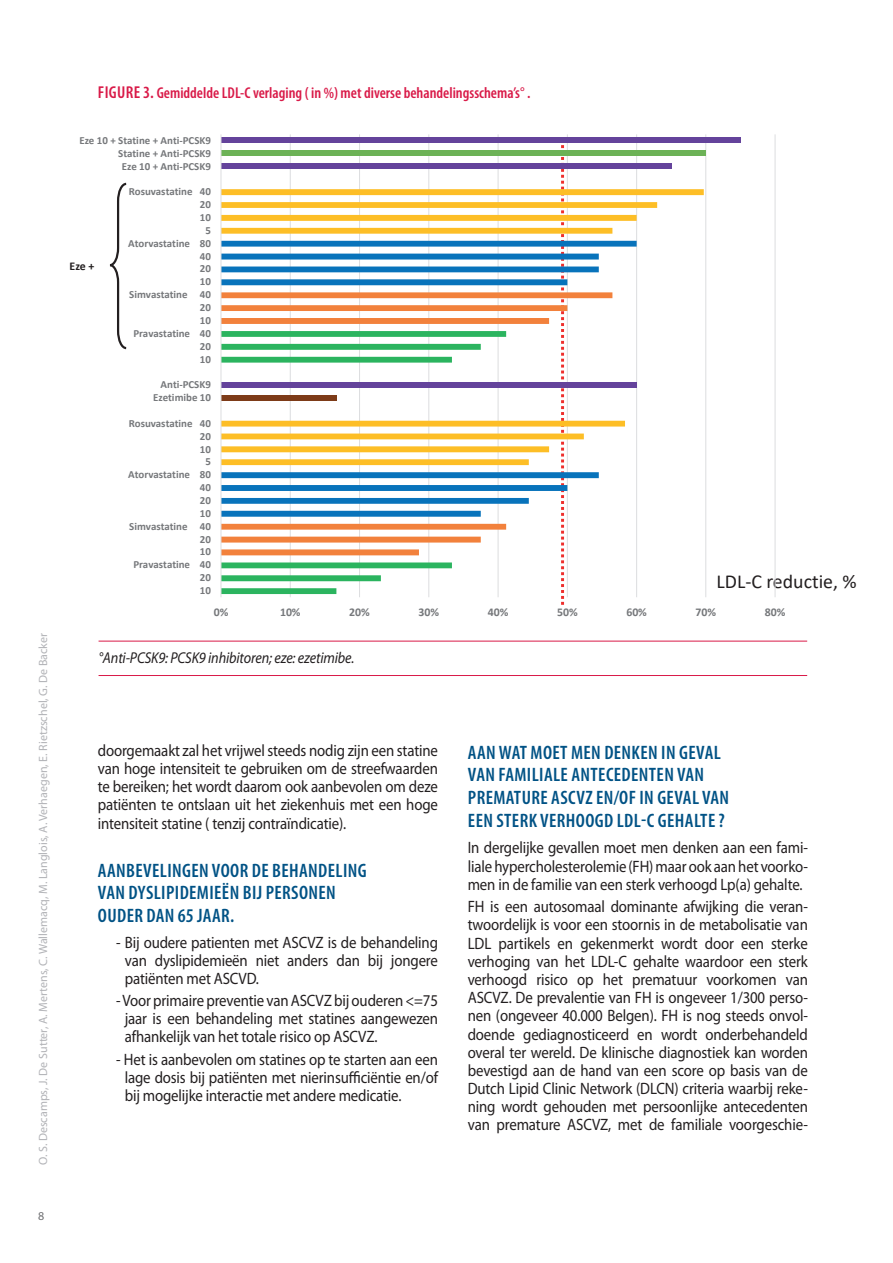
<style>
.page{position:relative;width:893px;height:1263px;background:#fff}
.page>*{position:absolute;margin:0;border:0;box-sizing:border-box;transform-origin:0 0}
.t1{font:19.8px "Calibri";color:#231f20}
.t2{font:600 condensed 19.5px/22.6px "Myriad Pro";letter-spacing:.02em;color:#005285}
.t3{font:16.5px/18.1px "Myriad Pro";letter-spacing:-.01em;color:#231f20;text-align:justify;scale:.9 1}
.t4{font:600 condensed 15.75px "Myriad Pro";color:#d91a48}
.t5{font:italic 15.75px "Myriad Pro";letter-spacing:-.01em;color:#231f20;scale:.9 1}
.t6{font:12px "Myriad Pro";color:#b2b3b7}
.t7{font:12px "Myriad Pro";color:#6c6d70}
.t8{font:700 11.85px "Calibri";color:#76787b}
.t9{font:700 11.85px "Calibri";color:#231f20}
.t10{font:700 10.95px "Calibri";letter-spacing:-.005em;color:#76787b}
.s1{font-size:17.25px}
</style>
<div class="page">
<svg style="left:561px;top:145px;width:3px;height:460px"></svg>
<hr style="left:290px;top:134px;width:1px;height:463px;background:#dcdddf">
<hr style="left:359px;top:134px;width:1px;height:463px;background:#dcdddf">
<hr style="left:428px;top:134px;width:1px;height:463px;background:#dcdddf">
<hr style="left:498px;top:134px;width:1px;height:463px;background:#dcdddf">
<hr style="left:567px;top:134px;width:1px;height:463px;background:#dcdddf">
<hr style="left:636px;top:134px;width:1px;height:463px;background:#dcdddf">
<hr style="left:705px;top:134px;width:1px;height:463px;background:#dcdddf">
<hr style="left:775px;top:134px;width:1px;height:463px;background:#dcdddf">
<svg style="left:222px;top:555px;width:277px;height:39px"></svg>
<svg style="left:222px;top:517px;width:342px;height:38px"></svg>
<svg style="left:222px;top:465px;width:377px;height:52px"></svg>
<svg style="left:222px;top:189px;width:482px;height:276px"></svg>
<div style="left:221px;top:395px;width:115px;height:6px;background:#7d3b18"></div>
<div style="left:221px;top:382px;width:416px;height:6px;background:#64439b"></div>
<div style="left:221px;top:163px;width:450px;height:6px;background:#64439b"></div>
<div style="left:221px;top:138px;width:519px;height:5px;background:#64439b"></div>
<div style="left:221px;top:150px;width:485px;height:6px;background:#6cb256"></div>
<hr style="left:221px;top:134px;width:1px;height:463px;background:#dcdddf">
<svg style="left:109px;top:182px;width:18px;height:168px"></svg>
<hr style="left:99px;top:641px;width:708px;height:1px;background:#d91a48">
<hr style="left:99px;top:675px;width:708px;height:1px;background:#d91a48">
<p class="t6" style="left:37px;top:1165px;width:533px;rotate:-90deg">O. S. Descamps, J. De Sutter, A. Mertens, C. Wallemacq, M. Langlois, A. Verhaegen, E. Rietzschel, G. De Backer</p>
<p class="t7" style="left:38px;top:1210px;width:8px">8</p>
<p class="t4" style="left:98px;top:84px;width:434px"><span class="s1">FIGURE 3.</span> Gemiddelde LDL-C verlaging ( in %) met diverse behandelingsschema’s° .</p>
<p class="t10" style="left:79px;top:133px;width:133px">Eze 10 + Statine + Anti-PCSK9</p>
<p class="t10" style="left:118px;top:145px;width:94px">Statine + Anti-PCSK9</p>
<p class="t10" style="left:122px;top:158px;width:91px">Eze 10 + Anti-PCSK9</p>
<p class="t10" style="left:129px;top:184px;width:84px">Rosuvastatine 40</p>
<p class="t10" style="left:200px;top:197px;width:12px">20</p>
<p class="t10" style="left:200px;top:210px;width:12px">10</p>
<p class="t10" style="left:205px;top:223px;width:7px">5</p>
<p class="t10" style="left:128px;top:235px;width:84px">Atorvastatine 80</p>
<p class="t9" style="left:70px;top:258px;width:26px">Eze +</p>
<p class="t10" style="left:200px;top:248px;width:12px">40</p>
<p class="t10" style="left:200px;top:261px;width:12px">20</p>
<p class="t10" style="left:200px;top:274px;width:13px">10</p>
<p class="t10" style="left:129px;top:287px;width:83px">Simvastatine 40</p>
<p class="t10" style="left:200px;top:300px;width:12px">20</p>
<p class="t10" style="left:200px;top:313px;width:12px">10</p>
<p class="t10" style="left:133px;top:325px;width:79px">Pravastatine 40</p>
<p class="t10" style="left:200px;top:338px;width:12px">20</p>
<p class="t10" style="left:200px;top:351px;width:12px">10</p>
<p class="t10" style="left:161px;top:377px;width:52px">Anti-PCSK9</p>
<p class="t10" style="left:153px;top:390px;width:59px">Ezetimibe 10</p>
<p class="t10" style="left:129px;top:415px;width:84px">Rosuvastatine 40</p>
<p class="t10" style="left:200px;top:428px;width:12px">20</p>
<p class="t10" style="left:200px;top:441px;width:12px">10</p>
<p class="t10" style="left:205px;top:454px;width:7px">5</p>
<p class="t10" style="left:128px;top:467px;width:84px">Atorvastatine 80</p>
<p class="t10" style="left:200px;top:480px;width:12px">40</p>
<p class="t10" style="left:200px;top:493px;width:12px">20</p>
<p class="t10" style="left:200px;top:505px;width:12px">10</p>
<p class="t10" style="left:129px;top:518px;width:83px">Simvastatine 40</p>
<p class="t10" style="left:200px;top:531px;width:12px">20</p>
<p class="t10" style="left:200px;top:544px;width:12px">10</p>
<p class="t10" style="left:133px;top:557px;width:79px">Pravastatine 40</p>
<p class="t10" style="left:200px;top:570px;width:12px">20</p>
<p class="t10" style="left:200px;top:583px;width:12px">10</p>
<p class="t1" style="left:717px;top:567px;width:142px">LDL-C reductie, %</p>
<p class="t8" style="left:214px;top:604px;width:16px">0%</p>
<p class="t8" style="left:280px;top:604px;width:22px">10%</p>
<p class="t8" style="left:349px;top:604px;width:22px">20%</p>
<p class="t8" style="left:419px;top:604px;width:22px">30%</p>
<p class="t8" style="left:488px;top:604px;width:22px">40%</p>
<p class="t8" style="left:557px;top:604px;width:22px">50%</p>
<p class="t8" style="left:626px;top:604px;width:22px">60%</p>
<p class="t8" style="left:696px;top:604px;width:22px">70%</p>
<p class="t8" style="left:765px;top:604px;width:22px">80%</p>
<p class="t5" style="left:99px;top:649px;width:286px">°Anti-PCSK9: PCSK9 inhibitoren; eze: ezetimibe.</p>
<p class="t3" style="left:98px;top:742px;width:379px">doorgemaakt zal het vrijwel steeds nodig zijn een statine van hoge intensiteit te gebruiken om de streefwaarden te bereiken; het wordt daarom ook aanbevolen om deze patiënten te ontslaan uit het ziekenhuis met een hoge intensiteit statine ( tenzij contraïndicatie).</p>
<p class="t2" style="left:98px;top:859px;width:270px">AANBEVELINGEN VOOR DE BEHANDELING<br>VAN DYSLIPIDEMIEËN BIJ PERSONEN<br>OUDER DAN 65 JAAR.</p>
<p class="t3" style="left:125px;top:934px;width:350px;text-indent:-9px">- Bij oudere patienten met ASCVZ is de behandeling van dyslipidemieën niet anders dan bij jongere patiënten met ASCVD.</p>
<p class="t3" style="left:125px;top:992px;width:349px;text-indent:-9px">- Voor primaire preventie van ASCVZ bij ouderen &lt;=75 jaar is een behandeling met statines aangewezen afhankelijk van het totale risico op ASCVZ.</p>
<p class="t3" style="left:125px;top:1050px;width:349px;text-indent:-9px">- Het is aanbevolen om statines op te starten aan een lage dosis bij patiënten met nierinsufficiëntie en/of bij mogelijke interactie met andere medicatie.</p>
<p class="t2" style="left:468px;top:741px;width:263px">AAN WAT MOET MEN DENKEN IN GEVAL<br>VAN FAMILIALE ANTECEDENTEN VAN<br>PREMATURE ASCVZ EN/OF IN GEVAL VAN<br>EEN STERK VERHOOGD LDL-C GEHALTE ?</p>
<p class="t3" style="left:468px;top:839px;width:379px">In dergelijke gevallen moet men denken aan een fami&shy;liale hypercholesterolemie (FH) maar ook aan het voorko&shy;men in de familie van een sterk verhoogd Lp(a) gehalte.</p>
<p class="t3" style="left:468px;top:898px;width:379px">FH is een autosomaal dominante afwijking die veran&shy;twoordelijk is voor een stoornis in de metabolisatie van LDL partikels en gekenmerkt wordt door een sterke verhoging van het LDL-C gehalte waardoor een sterk verhoogd risico op het prematuur voorkomen van ASCVZ. De prevalentie van FH is ongeveer 1/300 perso&shy;nen (ongeveer 40.000 Belgen). FH is nog steeds onvol&shy;doende gediagnosticeerd en wordt onderbehandeld overal ter wereld. De klinische diagnostiek kan worden bevestigd aan de hand van een score op basis van de Dutch Lipid Clinic Network (DLCN) criteria waarbij reke&shy;ning wordt gehouden met persoonlijke antecedenten van premature ASCVZ, met de familiale voorgeschie-</p>
</div>
